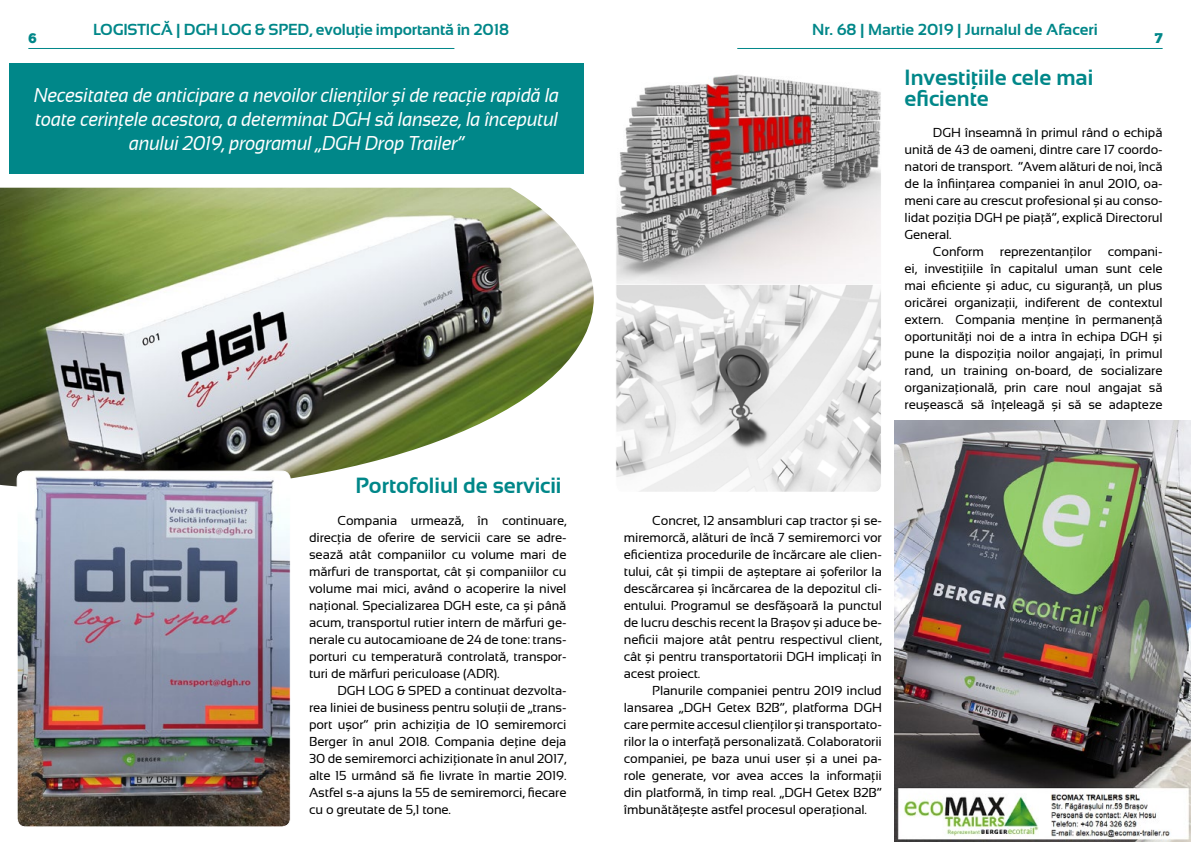
<style>
.page{position:relative;width:1191px;height:842px;background:#fff}
.page>*{position:absolute;margin:0;border:0;box-sizing:border-box;transform-origin:0 0}
.t1{font:700 22px/21px "Sansation";color:#008789}
.t2{font:italic 20px/24px "Sansation";letter-spacing:-.01em;color:#fff;text-align:center;scale:.9 1}
.t3{font:700 16px "Sansation";letter-spacing:-.01em;color:#008789}
.t4{font:14px "Chunk Five Ex";color:#008789}
.t5{font:13px/17px "Sansation";letter-spacing:-.01em;color:#000;text-align:justify}
</style>
<div class="page">
<hr style="left:28px;top:48px;width:426px;height:1px;background:#008789">
<hr style="left:737px;top:48px;width:425px;height:1px;background:#008789">
<img style="left:0;top:187px;width:594px;height:300px">
<div style="left:9px;top:63px;width:575px;height:111px;background:#008789"></div>
<img style="left:17px;top:471px;width:273px;height:354px">
<div style="left:17px;top:471px;width:274px;height:356px;border:1px solid #fff;border-radius:9px"></div>
<img style="left:617px;top:74px;width:263px;height:417px">
<div style="left:615px;top:63px;width:267px;height:430px;border:1px solid #fff;border-radius:9px"></div>
<img style="left:894px;top:421px;width:297px;height:421px">
<p class="t3" style="left:93px;top:21px;width:417px">LOGISTICĂ | DGH LOG &amp; SPED, evoluție importantă în 2018</p>
<p class="t3" style="left:812px;top:21px;width:287px">Nr. 68 | Martie 2019 | Jurnalul de Afaceri</p>
<p class="t4" style="left:28px;top:27px;width:10px">6</p>
<p class="t4" style="left:1154px;top:27px;width:9px">7</p>
<h2 class="t2" style="left:34px;top:83px;width:585px">Necesitatea de anticipare a nevoilor clienților și de reacție rapidă la toate cerințele acestora, a determinat DGH să lanseze, la începutul anului 2019, programul „DGH Drop Trailer”</h2>
<h1 class="t1" style="left:355px;top:475px;width:207px">Portofoliul de servicii</h1>
<p class="t5" style="left:309px;top:512px;width:259px;text-indent:28px">Compania urmează, în continuare, direcția de oferire de servicii care se adre&shy;sează atât companiilor cu volume mari de mărfuri de transportat, cât și companiilor cu volume mai mici, având o acoperire la nivel național. Specializarea DGH este, ca și până acum, transportul rutier intern de mărfuri ge&shy;nerale cu autocamioane de 24 de tone: trans&shy;porturi cu temperatură controlată, transpor&shy;turi de mărfuri periculoase (ADR).</p>
<p class="t5" style="left:309px;top:682px;width:259px;text-indent:28px">DGH LOG &amp; SPED a continuat dezvolta&shy;rea liniei de business pentru soluții de „trans&shy;port ușor” prin achiziția de 10 semiremorci Berger în anul 2018. Compania deține deja 30 de semiremorci achiziționate în anul 2017, alte 15 urmând să fie livrate în martie 2019.<br>Astfel s-a ajuns la 55 de semiremorci, fiecare cu o greutate de 5,1 tone.</p>
<h1 class="t1" style="left:904px;top:67px;width:190px">Investițiile cele mai eficiente</h1>
<p class="t5" style="left:904px;top:124px;width:259px;text-indent:28px">DGH înseamnă în primul rând o echipă unită de 43 de oameni, dintre care 17 coordo&shy;natori de transport. “Avem alături de noi, încă de la înființarea companiei în anul 2010, oa&shy;meni care au crescut profesional și au conso&shy;lidat poziția DGH pe piață”, explică Directorul General.</p>
<p class="t5" style="left:904px;top:243px;width:259px;text-indent:28px">Conform reprezentanților compani&shy;ei, investițiile în capitalul uman sunt cele mai eficiente și aduc, cu siguranță, un plus oricărei organizații, indiferent de contextul extern. Compania menține în permanență oportunități noi de a intra în echipa DGH și pune la dispoziția noilor angajați, în primul rand, un training on-board, de socializare organizațională, prin care noul angajat să reușească să înțeleagă și să se adapteze</p>
<p class="t5" style="left:624px;top:512px;width:259px;text-indent:28px">Concret, 12 ansambluri cap tractor și se&shy;miremorcă, alături de încă 7 semiremorci vor eficientiza procedurile de încărcare ale clien&shy;tului, cât și timpii de așteptare ai șoferilor la descărcarea și încărcarea de la depozitul cli&shy;entului. Programul se desfășoară la punctul de lucru deschis recent la Brașov și aduce be&shy;neficii majore atât pentru respectivul client, cât și pentru transportatorii DGH implicați în acest proiect.</p>
<p class="t5" style="left:624px;top:682px;width:259px;text-indent:28px">Planurile companiei pentru 2019 includ lansarea „DGH Getex B2B”, platforma DGH care permite accesul clienților și transportato&shy;rilor la o interfață personalizată. Colaboratorii companiei, pe baza unui user și a unei pa&shy;role generate, vor avea acces la informații din platformă, în timp real. „DGH Getex B2B” îmbunătățește astfel procesul operațional.</p>
</div>
